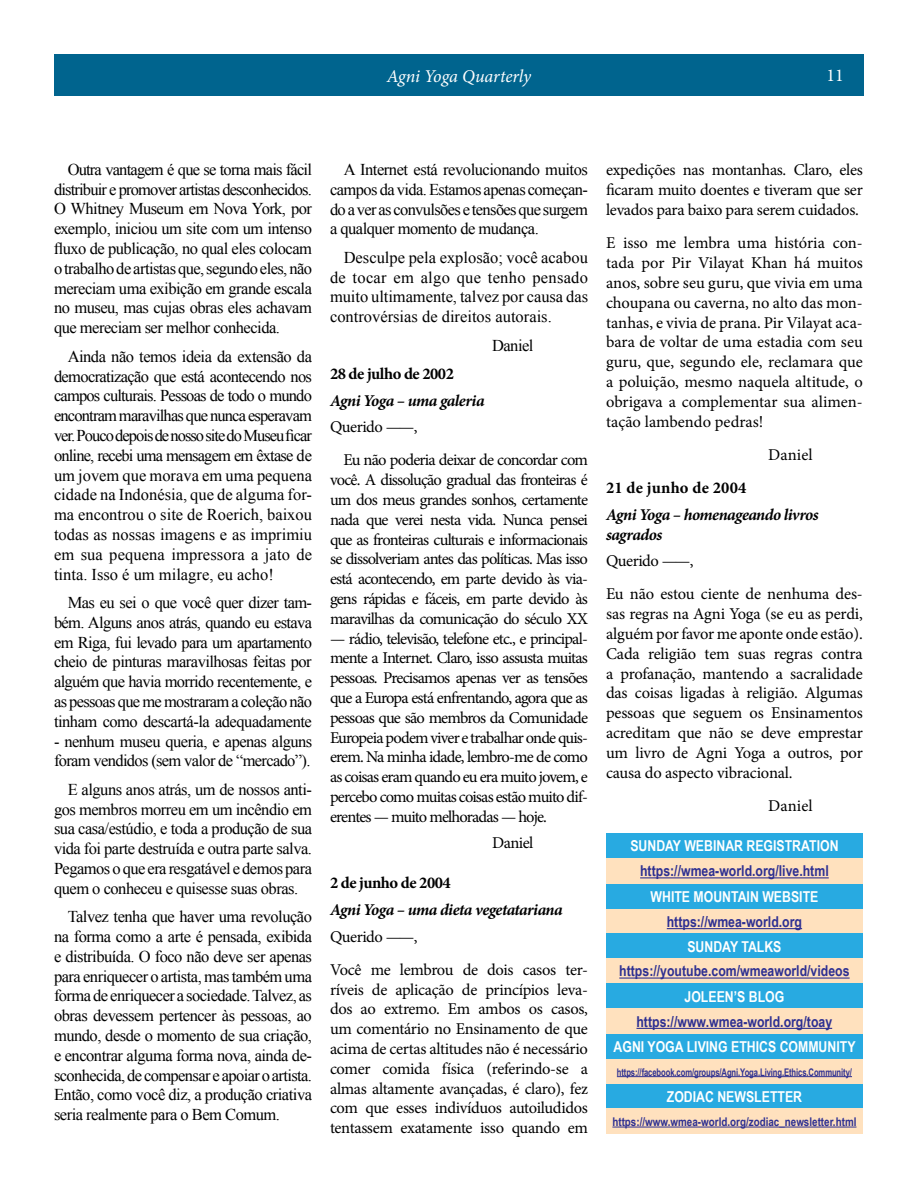
<style>
.page{position:relative;width:918px;height:1188px;background:#fff}
.page>*{position:absolute;margin:0;border:0;box-sizing:border-box;transform-origin:0 0}
.t1{font:italic 18px "Minion Pro";letter-spacing:-.005em;color:#fff}
.t2{font:18px "Minion Pro";color:#fff}
.t3{font:16.5px/19.8px "Times New Roman";letter-spacing:-.03em;color:#000;text-align:justify}
.t4{font:16.5px/19.8px "Minion Pro";letter-spacing:-.025em;color:#000;text-align:justify}
.t5{font:italic 700 16.5px/19.8px "Minion Pro";letter-spacing:-.035em;color:#000}
.t6{font:16.5px/33.3px "Minion Pro";letter-spacing:-.05em;color:#000}
.t7{font:700 16.5px "Minion Pro";letter-spacing:-.025em;color:#000}
.t8{font:700 16.5px "Minion Pro";letter-spacing:.01em;color:#000}
.t9{font:700 15px "Arial Narrow";color:#2e3092}
.t10{font:700 15px "Arial Narrow";color:#fff}
.t11{font:700 12px "Arial Narrow";color:#2e3092}
.t12{font:700 10.5px "Arial Narrow";letter-spacing:-.01em;color:#2e3092;scale:.89 1}
</style>
<div class="page">
<div style="left:54px;top:54px;width:810px;height:41px;background:#00648e"></div>
<div style="left:606px;top:833px;width:257px;height:26px;background:#28aae1"></div>
<div style="left:606px;top:858px;width:257px;height:25px;background:#ffe1be"></div>
<hr style="left:640px;top:877px;width:189px;height:1px;background:#2e3092">
<div style="left:606px;top:884px;width:257px;height:25px;background:#28aae1"></div>
<div style="left:606px;top:909px;width:257px;height:25px;background:#ffe1be"></div>
<hr style="left:667px;top:928px;width:135px;height:1px;background:#2e3092">
<div style="left:606px;top:934px;width:257px;height:25px;background:#28aae1"></div>
<div style="left:606px;top:958px;width:257px;height:26px;background:#ffe1be"></div>
<hr style="left:619px;top:978px;width:231px;height:1px;background:#2e3092">
<div style="left:606px;top:984px;width:257px;height:25px;background:#28aae1"></div>
<div style="left:606px;top:1009px;width:257px;height:25px;background:#ffe1be"></div>
<hr style="left:636px;top:1028px;width:196px;height:1px;background:#2e3092">
<div style="left:606px;top:1034px;width:257px;height:25px;background:#28aae1"></div>
<div style="left:606px;top:1059px;width:257px;height:25px;background:#ffe1be"></div>
<hr style="left:617px;top:1076px;width:235px;height:1px;background:#2e3092">
<div style="left:606px;top:1084px;width:257px;height:25px;background:#28aae1"></div>
<div style="left:606px;top:1109px;width:257px;height:25px;background:#ffe1be"></div>
<hr style="left:612px;top:1127px;width:245px;height:1px;background:#2e3092">
<p class="t1" style="left:387px;top:64px;width:146px">Agni Yoga Quarterly</p>
<p class="t2" style="left:826px;top:63px;width:19px">11</p>
<p class="t3" style="left:54px;top:159px;width:260px;text-indent:14px">Outra vantagem é que se torna mais fácil distribuir e promover artistas desconhecidos.<br>O Whitney Museum em Nova York, por exemplo, iniciou um site com um intenso fluxo de publicação, no qual eles colocam o trabalho de artistas que, segundo eles, não mereciam uma exibição em grande escala no museu, mas cujas obras eles achavam que mereciam ser melhor conhecida.</p>
<p class="t3" style="left:54px;top:346px;width:260px;text-indent:14px">Ainda não temos ideia da extensão da democratização que está acontecendo nos campos culturais. Pessoas de todo o mundo encontram maravilhas que nunca esperavam ver. Pouco depois de nosso site do Museu ficar online, recebi uma mensagem em êxtase de um jovem que morava em uma pequena cidade na Indonésia, que de alguma for&shy;ma encontrou o site de Roerich, baixou todas as nossas imagens e as imprimiu em sua pequena impressora a jato de tinta. Isso é um milagre, eu acho!</p>
<p class="t3" style="left:54px;top:592px;width:260px;text-indent:14px">Mas eu sei o que você quer dizer tam&shy;bém. Alguns anos atrás, quando eu estava em Riga, fui levado para um apartamento cheio de pinturas maravilhosas feitas por alguém que havia morrido recentemente, e as pessoas que me mostraram a coleção não tinham como descartá-la adequadamente</p>
<p class="t3" style="left:54px;top:731px;width:260px">- nenhum museu queria, e apenas alguns foram vendidos (sem valor de “mercado”).</p>
<p class="t3" style="left:54px;top:779px;width:260px;text-indent:14px">E alguns anos atrás, um de nossos anti&shy;gos membros morreu em um incêndio em sua casa/estúdio, e toda a produção de sua vida foi parte destruída e outra parte salva.<br>Pegamos o que era resgatável e demos para quem o conheceu e quisesse suas obras.</p>
<p class="t3" style="left:54px;top:907px;width:260px;text-indent:14px">Talvez tenha que haver uma revolução na forma como a arte é pensada, exibida e distribuída. O foco não deve ser apenas para enriquecer o artista, mas também uma forma de enriquecer a sociedade. Talvez, as obras devessem pertencer às pessoas, ao mundo, desde o momento de sua criação, e encontrar alguma forma nova, ainda de&shy;sconhecida, de compensar e apoiar o artista.<br>Então, como você diz, a produção criativa seria realmente para o Bem Comum.</p>
<p class="t3" style="left:330px;top:159px;width:260px;text-indent:14px">A Internet está revolucionando muitos campos da vida. Estamos apenas começan&shy;do a ver as convulsões e tensões que surgem a qualquer momento de mudança.</p>
<p class="t3" style="left:330px;top:247px;width:260px;text-indent:14px">Desculpe pela explosão; você acabou de tocar em algo que tenho pensado muito ultimamente, talvez por causa das controvérsias de direitos autorais.</p>
<p class="t3" style="left:492px;top:335px;width:43px">Daniel</p>
<p class="t7" style="left:330px;top:362px;width:125px">28 de julho de 2002</p>
<p class="t5" style="left:330px;top:390px;width:156px">Agni Yoga – uma galeria</p>
<p class="t6" style="left:344px;top:410px;width:246px;text-indent:-13px">Querido ——,<br>Eu não poderia deixar de concordar com</p>
<p class="t4" style="left:330px;top:470px;width:260px">você. A dissolução gradual das fronteiras é um dos meus grandes sonhos, certamente nada que verei nesta vida. Nunca pensei que as fronteiras culturais e informacionais se dissolveriam antes das políticas. Mas isso está acontecendo, em parte devido às via&shy;gens rápidas e fáceis, em parte devido às maravilhas da comunicação do século XX</p>
<p class="t4" style="left:330px;top:629px;width:260px">— rádio, televisão, telefone etc., e principal&shy;mente a Internet. Claro, isso assusta muitas pessoas. Precisamos apenas ver as tensões que a Europa está enfrentando, agora que as pessoas que são membros da Comunidade Europeia podem viver e trabalhar onde quis&shy;erem. Na minha idade, lembro-me de como as coisas eram quando eu era muito jovem, e percebo como muitas coisas estão muito dif&shy;erentes — muito melhoradas — hoje.</p>
<p class="t4" style="left:492px;top:833px;width:43px">Daniel</p>
<p class="t7" style="left:330px;top:872px;width:122px">2 de junho de 2004</p>
<p class="t5" style="left:330px;top:900px;width:234px">Agni Yoga – uma dieta vegetatariana</p>
<p class="t4" style="left:330px;top:920px;width:259px;line-height:33.3px">Querido ——,<br>Você me lembrou de dois casos ter-</p>
<p class="t4" style="left:330px;top:980px;width:260px">ríveis de aplicação de princípios leva&shy;dos ao extremo. Em ambos os casos, um comentário no Ensinamento de que acima de certas altitudes não é necessário comer comida física (referindo-se a almas altamente avançadas, é claro), fez com que esses indivíduos autoiludidos tentassem exatamente isso quando em</p>
<p class="t4" style="left:606px;top:160px;width:258px">expedições nas montanhas. Claro, eles ficaram muito doentes e tiveram que ser levados para baixo para serem cuidados.</p>
<p class="t4" style="left:606px;top:233px;width:258px">E isso me lembra uma história con&shy;tada por Pir Vilayat Khan há muitos anos, sobre seu guru, que vivia em uma choupana ou caverna, no alto das mon&shy;tanhas, e vivia de prana. Pir Vilayat aca&shy;bara de voltar de uma estadia com seu guru, que, segundo ele, reclamara que a poluição, mesmo naquela altitude, o obrigava a complementar sua alimen&shy;tação lambendo pedras!</p>
<p class="t4" style="left:768px;top:445px;width:46px">Daniel</p>
<p class="t8" style="left:606px;top:476px;width:142px">21 de junho de 2004</p>
<p class="t5" style="left:606px;top:504px;width:214px">Agni Yoga – homenageando livros sagrados</p>
<p class="t4" style="left:606px;top:544px;width:258px;line-height:33.3px">Querido ——,<br>Eu não estou ciente de nenhuma des-</p>
<p class="t4" style="left:606px;top:604px;width:258px">sas regras na Agni Yoga (se eu as perdi, alguém por favor me aponte onde estão).<br>Cada religião tem suas regras contra a profanação, mantendo a sacralidade das coisas ligadas à religião. Algumas pessoas que seguem os Ensinamentos acreditam que não se deve emprestar um livro de Agni Yoga a outros, por causa do aspecto vibracional.</p>
<p class="t4" style="left:768px;top:796px;width:46px">Daniel</p>
<p class="t10" style="left:630px;top:837px;width:210px">SUNDAY WEBINAR REGISTRATION</p>
<p class="t9" style="left:640px;top:862px;width:190px">https://wmea-world.org/live.html</p>
<p class="t10" style="left:651px;top:888px;width:169px">WHITE MOUNTAIN WEBSITE</p>
<p class="t9" style="left:667px;top:913px;width:137px">https://wmea-world.org</p>
<p class="t10" style="left:687px;top:938px;width:96px">SUNDAY TALKS</p>
<p class="t9" style="left:619px;top:962px;width:232px">https://youtube.com/wmeaworld/videos</p>
<p class="t10" style="left:685px;top:988px;width:101px">JOLEEN’S BLOG</p>
<p class="t9" style="left:636px;top:1013px;width:197px">https://www.wmea-world.org/toay</p>
<p class="t10" style="left:614px;top:1038px;width:243px">AGNI YOGA LIVING ETHICS COMMUNITY</p>
<p class="t12" style="left:617px;top:1066px;width:266px">https://facebook.com/groups/Agni.Yoga.Living.Ethics.Community/</p>
<p class="t10" style="left:667px;top:1088px;width:137px">ZODIAC NEWSLETTER</p>
<p class="t11" style="left:612px;top:1115px;width:246px">https://www.wmea-world.org/zodiac_newsletter.html</p>
</div>
